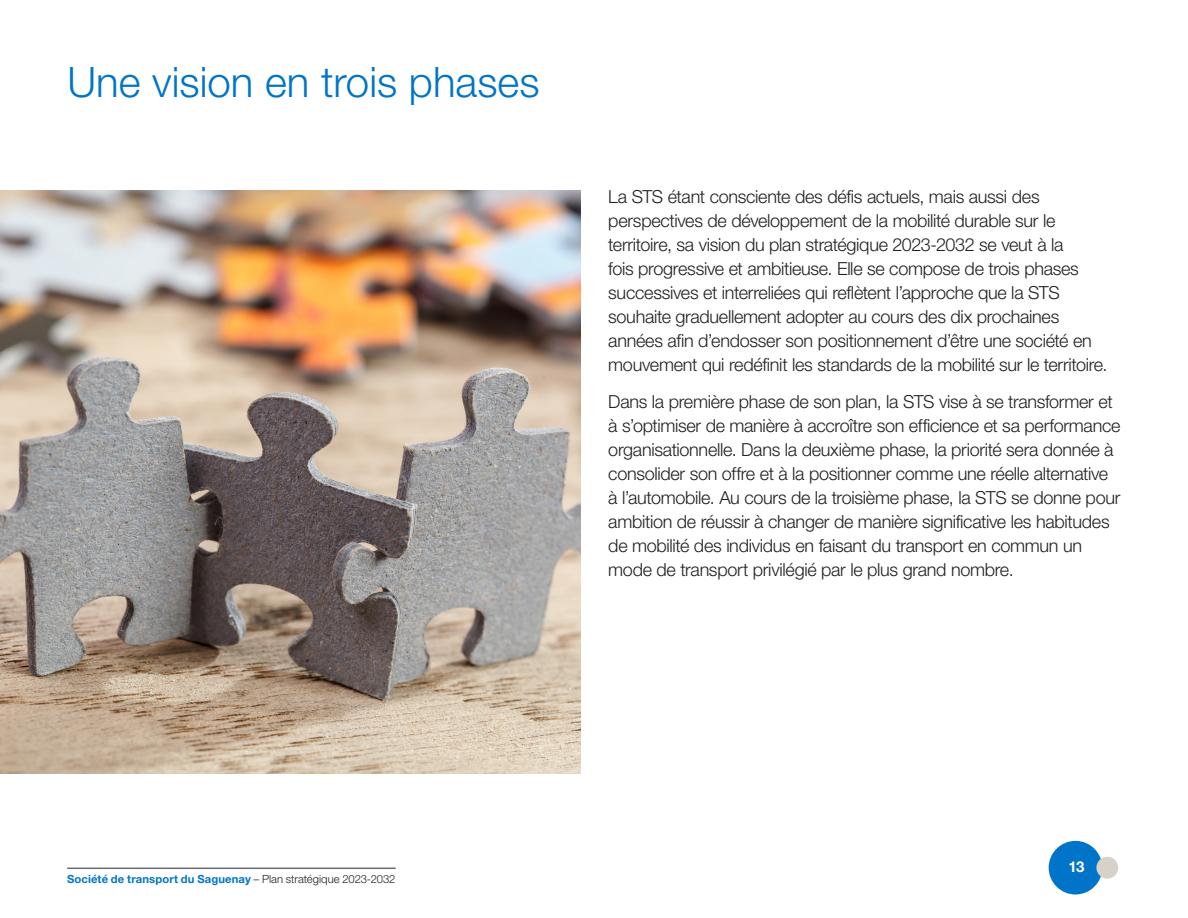
<style>
.page{position:relative;width:1188px;height:918px;background:#fff}
.page>*{position:absolute;margin:0;border:0;box-sizing:border-box;transform-origin:0 0}
.Titre_de_section{font:300 42px "Helvetica Neue LT Pro";color:#0074c8}
.Texte{font:300 18px/24px "Helvetica Neue LT Pro";letter-spacing:-.015em;color:#231f20}
.t1{font:700 15px "Helvetica Neue LT Pro";color:#fff}
.t2{font:700 11.25px "Helvetica Neue LT Pro";letter-spacing:.01em;color:#0074c8}
.s1{font-weight:300;color:#231f20}
</style>
<div class="page">
<img style="left:0;top:190px;width:580px;height:584px">
<div style="left:1049px;top:841px;width:53px;height:54px;background:#0074c8;border-radius:50%"></div>
<hr style="left:67px;top:868px;width:329px;height:1px;background:#6c6d70">
<div style="left:1096px;top:857px;width:22px;height:22px;background:#d7d1ca;border-radius:50%"></div>
<p class="Titre_de_section" style="left:68px;top:57px;width:474px">Une vision en trois phases</p>
<p class="Texte" style="left:608px;top:184px;width:501px">La STS étant consciente des défis actuels, mais aussi des perspectives de développement de la mobilité durable sur le territoire, sa vision du plan stratégique 2023-2032 se veut à la<br>fois progressive et ambitieuse. Elle se compose de trois phases successives et interreliées qui reflètent l’approche que la STS souhaite graduellement adopter au cours des dix prochaines années afin d’endosser son positionnement d’être une société en mouvement qui redéfinit les standards de la mobilité sur le territoire.</p>
<p class="Texte" style="left:608px;top:390px;width:514px">Dans la première phase de son plan, la STS vise à se transformer et à s’optimiser de manière à accroître son efficience et sa performance organisationnelle. Dans la deuxième phase, la priorité sera donnée à consolider son offre et à la positionner comme une réelle alternative à l’automobile. Au cours de la troisième phase, la STS se donne pour ambition de réussir à changer de manière significative les habitudes de mobilité des individus en faisant du transport en commun un mode de transport privilégié par le plus grand nombre.</p>
<p class="t2" style="left:67px;top:872px;width:330px">Société de transport du Saguenay <span class="s1">– Plan stratégique 2023-2032</span></p>
<p class="t1" style="left:1069px;top:857px;width:18px">13</p>
</div>
